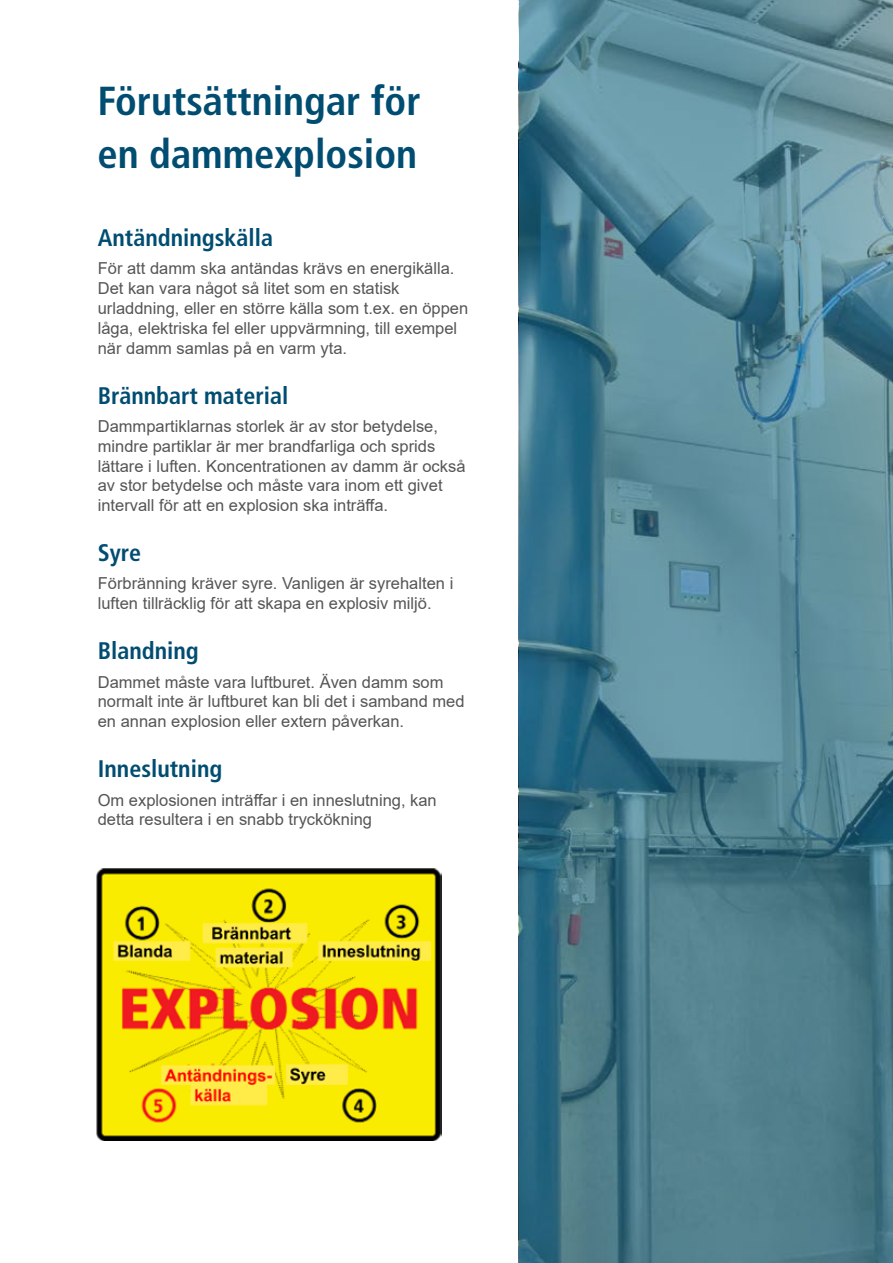
<style>
.page{position:relative;width:893px;height:1263px;background:#fff}
.page>*{position:absolute;margin:0;border:0;box-sizing:border-box;transform-origin:0 0}
.t1{font:700 condensed 40.5px/52.5px "Frutiger LT Pro";color:#004d71}
.t2{font:700 condensed 24px "Frutiger LT Pro";color:#004d71}
.t3{font:16.5px/19.8px "Arial";color:#565555}
</style>
<div class="page">
<svg style="left:519px;top:0;width:374px;height:1263px;background:#518292"></svg>
<img style="left:96px;top:868px;width:345px;height:273px">
<h1 class="t1" style="left:97px;top:75px;width:325px">Förutsättningar för en dammexplosion</h1>
<h2 class="t2" style="left:98px;top:223px;width:177px">Antändningskälla</h2>
<p class="t3" style="left:98px;top:258px;width:372px">För att damm ska antändas krävs en energikälla.<br>Det kan vara något så litet som en statisk urladdning, eller en större källa som t.ex. en öppen låga, elektriska fel eller uppvärmning, till exempel när damm samlas på en varm yta.</p>
<h2 class="t2" style="left:98px;top:381px;width:192px">Brännbart material</h2>
<p class="t3" style="left:98px;top:416px;width:369px">Dammpartiklarnas storlek är av stor betydelse, mindre partiklar är mer brandfarliga och sprids lättare i luften. Koncentrationen av damm är också av stor betydelse och måste vara inom ett givet intervall för att en explosion ska inträffa.</p>
<h2 class="t2" style="left:98px;top:539px;width:45px">Syre</h2>
<p class="t3" style="left:98px;top:574px;width:357px">Förbränning kräver syre. Vanligen är syrehalten i luften tillräcklig för att skapa en explosiv miljö.</p>
<h2 class="t2" style="left:98px;top:637px;width:102px">Blandning</h2>
<p class="t3" style="left:98px;top:672px;width:368px">Dammet måste vara luftburet. Även damm som normalt inte är luftburet kan bli det i samband med en annan explosion eller extern påverkan.</p>
<h2 class="t2" style="left:98px;top:755px;width:126px">Inneslutning</h2>
<p class="t3" style="left:98px;top:790px;width:340px">Om explosionen inträffar i en inneslutning, kan detta resultera i en snabb tryckökning</p>
</div>
